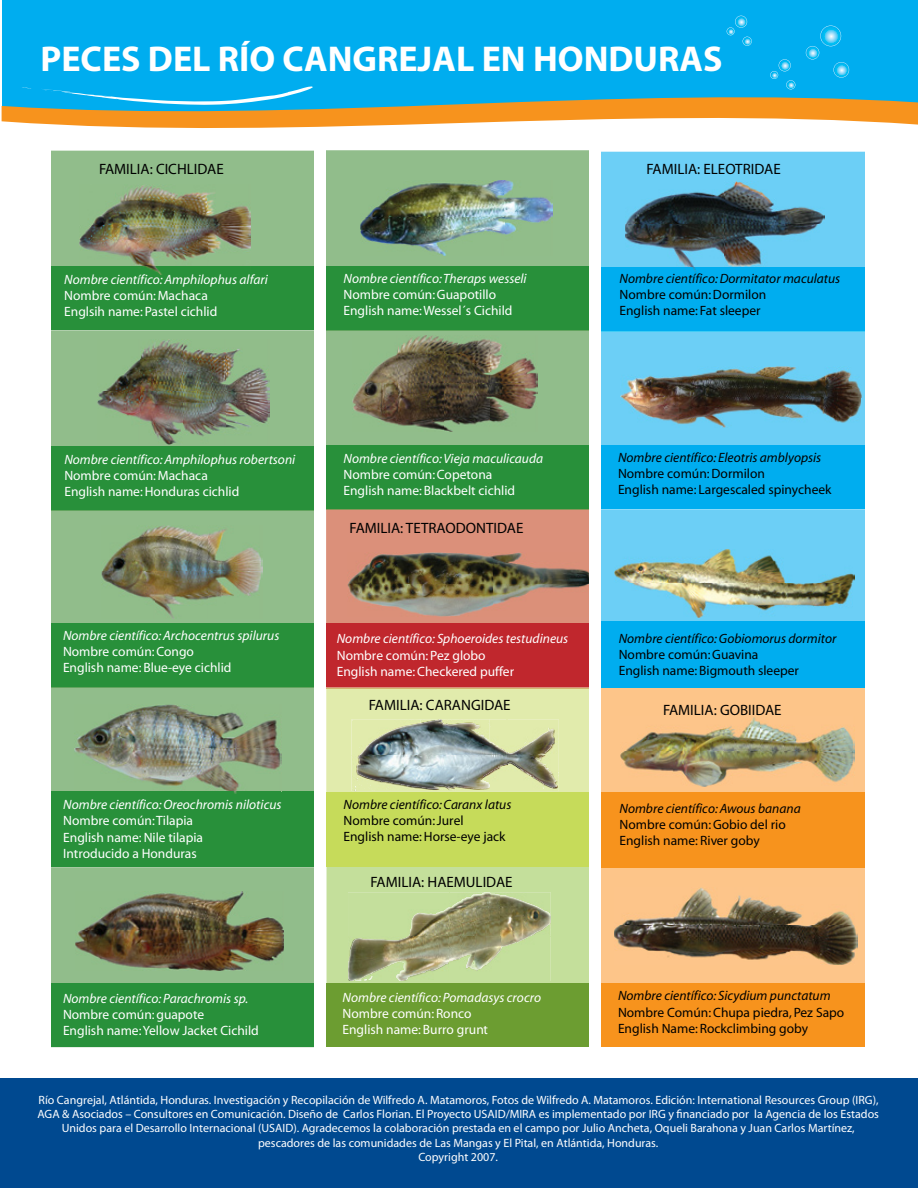
<style>
.page{position:relative;width:918px;height:1188px;background:#fff}
.page>*{position:absolute;margin:0;border:0;box-sizing:border-box;transform-origin:0 0}
.t1{font:700 36px "Myriad";color:#fff}
.t2{font:15px "Gill Sans";color:#000}
.t3{font:13.5px/16.2px "Myriad";color:#fff}
.t4{font:italic 13.5px "Myriad";color:#fff}
.t5{font:13.5px/16.2px "Myriad";color:#000}
.t6{font:italic 13.5px "Myriad";color:#000}
.t7{font:italic 12px/14.4px "Gill Sans";color:#fff;text-align:center}
</style>
<div class="page">
<div style="left:326px;top:510px;width:263px;height:178px;background:#db907a"></div>
<div style="left:326px;top:624px;width:268px;height:63px;background:#c0272d"></div>
<div style="left:51px;top:511px;width:263px;height:113px;background:#91bd8b"></div>
<div style="left:49px;top:624px;width:268px;height:63px;background:#28903a"></div>
<div style="left:51px;top:151px;width:263px;height:180px;background:#91bd8b"></div>
<div style="left:49px;top:267px;width:267px;height:63px;background:#28903a"></div>
<div style="left:51px;top:331px;width:263px;height:116px;background:#91bd8b"></div>
<hr style="left:49px;top:508px;width:268px;height:3px;background:#62a45e">
<div style="left:49px;top:447px;width:268px;height:63px;background:#28903a"></div>
<div style="left:601px;top:688px;width:264px;height:104px;background:#fdc589"></div>
<div style="left:600px;top:792px;width:268px;height:75px;background:#f7931d"></div>
<div style="left:601px;top:867px;width:264px;height:117px;background:#fdc589"></div>
<div style="left:600px;top:984px;width:268px;height:63px;background:#f7931d"></div>
<div style="left:601px;top:332px;width:264px;height:177px;background:#6ccff6"></div>
<div style="left:601px;top:445px;width:267px;height:63px;background:#00adef"></div>
<div style="left:601px;top:509px;width:264px;height:113px;background:#6ccff6"></div>
<div style="left:601px;top:622px;width:267px;height:66px;background:#00adef"></div>
<div style="left:601px;top:152px;width:264px;height:115px;background:#6ccff6"></div>
<svg style="left:601px;top:331px;width:264px;height:1px"></svg>
<div style="left:601px;top:267px;width:267px;height:64px;background:#00adef"></div>
<svg style="left:327px;top:867px;width:262px;height:116px;background:#b5c78b"></svg>
<div style="left:326px;top:983px;width:268px;height:64px;background:#6c9d31"></div>
<div style="left:326px;top:330px;width:263px;height:115px;background:#91bd8b"></div>
<hr style="left:326px;top:509px;width:267px;height:1px;background:#8a9458">
<div style="left:325px;top:445px;width:268px;height:64px;background:#28903a"></div>
<div style="left:51px;top:688px;width:263px;height:104px;background:#91bd8b"></div>
<hr style="left:49px;top:687px;width:266px;height:1px;background:#62a45e">
<div style="left:48px;top:792px;width:267px;height:75px;background:#28903a"></div>
<div style="left:326px;top:150px;width:263px;height:116px;background:#91bd8b"></div>
<div style="left:324px;top:266px;width:268px;height:64px;background:#28903a"></div>
<div style="left:51px;top:867px;width:263px;height:116px;background:#91bd8b"></div>
<div style="left:48px;top:983px;width:268px;height:64px;background:#28903a"></div>
<svg style="left:326px;top:689px;width:263px;height:103px;background:#ced8a5"></svg>
<hr style="left:326px;top:688px;width:268px;height:1px;background:#d1b671">
<div style="left:326px;top:792px;width:268px;height:75px;background:#c6db5a"></div>
<div style="left:2px;top:0;width:916px;height:116px;background:#00adef"></div>
<svg style="left:2px;top:83px;width:916px;height:45px"></svg>
<svg style="left:770px;top:59px;width:25px;height:30px"></svg>
<svg style="left:806px;top:26px;width:43px;height:52px"></svg>
<svg style="left:727px;top:16px;width:25px;height:30px"></svg>
<img style="left:490px;top:777px;width:69px;height:14px">
<img style="left:443px;top:723px;width:47px;height:19px">
<img style="left:488px;top:744px;width:62px;height:40px">
<img style="left:354px;top:786px;width:204px;height:5px">
<img style="left:357px;top:753px;width:202px;height:24px">
<img style="left:401px;top:942px;width:150px;height:39px">
<img style="left:348px;top:958px;width:57px;height:23px">
<img style="left:80px;top:184px;width:171px;height:90px">
<img style="left:97px;top:340px;width:172px;height:104px">
<img style="left:102px;top:525px;width:161px;height:94px">
<img style="left:75px;top:705px;width:206px;height:88px">
<img style="left:75px;top:891px;width:209px;height:79px">
<img style="left:361px;top:180px;width:191px;height:75px">
<img style="left:352px;top:335px;width:185px;height:96px">
<img style="left:625px;top:181px;width:199px;height:92px">
<img style="left:620px;top:367px;width:241px;height:60px">
<img style="left:614px;top:549px;width:241px;height:69px">
<img style="left:621px;top:716px;width:233px;height:71px">
<img style="left:614px;top:887px;width:244px;height:78px">
<img style="left:348px;top:553px;width:241px;height:63px">
<div style="left:0;top:1078px;width:918px;height:110px;background:#004990"></div>
<svg style="left:21px;top:87px;width:11px;height:2px"></svg>
<svg style="left:40px;top:86px;width:277px;height:19px"></svg>
<div style="left:315px;top:144px;width:11px;height:914px;background:#fff"></div>
<div style="left:39px;top:138px;width:12px;height:914px;background:#fff"></div>
<div style="left:865px;top:147px;width:12px;height:914px;background:#fff"></div>
<div style="left:589px;top:144px;width:11px;height:914px;background:#fff"></div>
<h1 class="t1" style="left:40px;top:40px;width:684px">PECES DEL RÍO CANGREJAL EN HONDURAS</h1>
<p class="t2" style="left:99px;top:160px;width:126px">FAMILIA: CICHLIDAE</p>
<p class="t4" style="left:64px;top:273px;width:205px">Nombre científico: Amphilophus alfari</p>
<p class="t3" style="left:64px;top:288px;width:154px">Nombre común: Machaca<br>Englsih name: Pastel cichlid</p>
<p class="t4" style="left:344px;top:271px;width:185px">Nombre científico: Theraps wesseli</p>
<p class="t3" style="left:344px;top:287px;width:171px">Nombre común: Guapotillo<br>English name: Wessel´s Cichild</p>
<p class="t2" style="left:646px;top:160px;width:136px">FAMILIA: ELEOTRIDAE</p>
<p class="t6" style="left:620px;top:271px;width:222px">Nombre científico: Dormitator maculatus</p>
<p class="t5" style="left:620px;top:287px;width:148px">Nombre común: Dormilon<br>English name: Fat sleeper</p>
<p class="t4" style="left:64px;top:453px;width:232px">Nombre científico: Amphilophus robertsoni</p>
<p class="t3" style="left:64px;top:468px;width:176px">Nombre común: Machaca<br>English name: Honduras cichlid</p>
<p class="t4" style="left:63px;top:628px;width:218px">Nombre científico: Archocentrus spilurus</p>
<p class="t3" style="left:63px;top:644px;width:170px">Nombre común: Congo<br>English name: Blue-eye cichlid</p>
<p class="t4" style="left:63px;top:798px;width:220px">Nombre científico: Oreochromis niloticus</p>
<p class="t3" style="left:63px;top:813px;width:141px">Nombre común: Tilapia<br>English name: Nile tilapia<br>Introducido a Honduras</p>
<p class="t4" style="left:344px;top:451px;width:201px">Nombre científico: Vieja maculicauda</p>
<p class="t3" style="left:344px;top:467px;width:173px">Nombre común:Copetona<br>English name: Blackbelt cichlid</p>
<p class="t2" style="left:350px;top:518px;width:175px">FAMILIA: TETRAODONTIDAE</p>
<p class="t4" style="left:337px;top:632px;width:233px">Nombre científico: Sphoeroides testudineus</p>
<p class="t3" style="left:337px;top:648px;width:179px">Nombre común: Pez globo<br>English name: Checkered puffer</p>
<p class="t2" style="left:369px;top:695px;width:143px">FAMILIA: CARANGIDAE</p>
<p class="t6" style="left:344px;top:798px;width:169px">Nombre científico: Caranx latus</p>
<p class="t5" style="left:344px;top:813px;width:164px">Nombre común: Jurel<br>English name: Horse-eye jack</p>
<p class="t2" style="left:371px;top:872px;width:144px">FAMILIA: HAEMULIDAE</p>
<p class="t4" style="left:63px;top:991px;width:187px">Nombre científico: Parachromis sp.</p>
<p class="t3" style="left:63px;top:1007px;width:197px">Nombre común: guapote<br>English name: Yellow Jacket Cichild</p>
<p class="t4" style="left:343px;top:990px;width:200px">Nombre científico: Pomadasys crocro</p>
<p class="t3" style="left:343px;top:1006px;width:147px">Nombre común: Ronco<br>English name: Burro grunt</p>
<p class="t6" style="left:618px;top:451px;width:205px">Nombre científico: Eleotris amblyopsis</p>
<p class="t5" style="left:618px;top:466px;width:215px">Nombre común: Dormilon<br>English name: Largescaled spinycheek</p>
<p class="t6" style="left:619px;top:631px;width:219px">Nombre científico: Gobiomorus dormitor</p>
<p class="t5" style="left:619px;top:647px;width:182px">Nombre común: Guavina<br>English name: Bigmouth sleeper</p>
<p class="t2" style="left:663px;top:701px;width:120px">FAMILIA: GOBIIDAE</p>
<p class="t6" style="left:620px;top:802px;width:183px">Nombre científico:Awous banana</p>
<p class="t5" style="left:620px;top:817px;width:168px">Nombre común: Gobio del rio<br>English name: River goby</p>
<p class="t6" style="left:618px;top:989px;width:214px">Nombre científico: Sicydium punctatum</p>
<p class="t5" style="left:618px;top:1005px;width:228px">Nombre Común: Chupa piedra, Pez Sapo<br>English Name: Rockclimbing goby</p>
<p class="t7" style="left:37px;top:1092px;width:843px">Río Cangrejal, Atlántida, Honduras. Investigación y Recopilación de Wilfredo A. Matamoros, Fotos de Wilfredo A. Matamoros. Edición: International Resources Group (IRG), AGA &amp; Asociados – Consultores en Comunicación. Diseño de Carlos Florian. El Proyecto USAID/MIRA es implementado por IRG y financiado por la Agencia de los Estados Unidos para el Desarrollo Internacional (USAID). Agradecemos la colaboración prestada en el campo por Julio Ancheta, Oqueli Barahona y Juan Carlos Martínez, pescadores de las comunidades de Las Mangas y El Pital, en Atlántida, Honduras.<br>Copyright 2007.</p>
</div>
